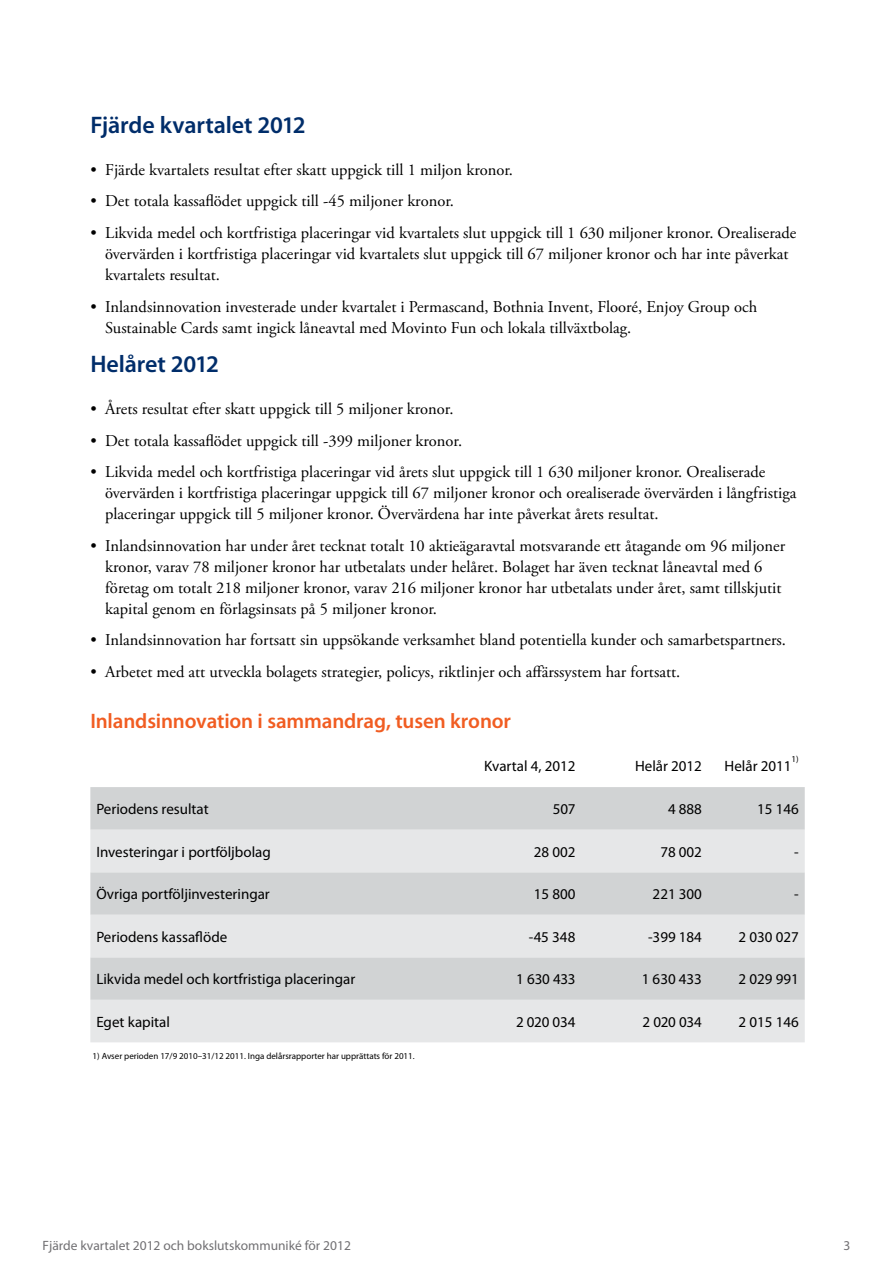
<style>
.page{position:relative;width:893px;height:1263px;background:#fff}
.page>*{position:absolute;margin:0;border:0;box-sizing:border-box;transform-origin:0 0}
.t1{font:600 24px "Myriad Pro";letter-spacing:-.01em;color:#002d6a}
.t2{font:600 21px "Myriad Pro";letter-spacing:-.005em;color:#f15d22}
.t3{font:16.5px/21px "Adobe Garamond Pro";color:#000}
.t4{font:15px "Myriad Pro";color:#000}
.t5{font:15px "Myriad Pro";letter-spacing:-.015em;color:#000}
.t6{font:13.5px "Myriad Pro";color:#717073}
.t7{font:9px "Myriad Pro";color:#000}
</style>
<div class="page">
<div style="left:90px;top:787px;width:715px;height:43px;background:#d1d3d4"></div>
<svg style="left:90px;top:830px;width:715px;height:212px;background:#dddfe0"></svg>
<h1 class="t1" style="left:90px;top:109px;width:217px">Fjärde kvartalet 2012</h1>
<p class="t3" style="left:90px;top:160px;width:424px">• Fjärde kvartalets resultat efter skatt uppgick till 1 miljon kronor.</p>
<p class="t3" style="left:90px;top:191px;width:365px">• Det totala kassaflödet uppgick till -45 miljoner kronor.</p>
<p class="t3" style="left:105px;top:223px;width:693px;text-indent:-15px">• Likvida medel och kortfristiga placeringar vid kvartalets slut uppgick till 1 630 miljoner kronor. Orealiserade övervärden i kortfristiga placeringar vid kvartalets slut uppgick till 67 miljoner kronor och har inte påverkat kvartalets resultat.</p>
<p class="t3" style="left:105px;top:296px;width:653px;text-indent:-15px">• Inlandsinnovation investerade under kvartalet i Permascand, Bothnia Invent, Flooré, Enjoy Group och<br>Sustainable Cards samt ingick låneavtal med Movinto Fun och lokala tillväxtbolag.</p>
<h1 class="t1" style="left:90px;top:349px;width:130px">Helåret 2012</h1>
<p class="t3" style="left:90px;top:399px;width:365px">• Årets resultat efter skatt uppgick till 5 miljoner kronor.</p>
<p class="t3" style="left:90px;top:431px;width:373px">• Det totala kassaflödet uppgick till -399 miljoner kronor.</p>
<p class="t3" style="left:105px;top:462px;width:693px;text-indent:-15px">• Likvida medel och kortfristiga placeringar vid årets slut uppgick till 1 630 miljoner kronor. Orealiserade övervärden i kortfristiga placeringar uppgick till 67 miljoner kronor och orealiserade övervärden i långfristiga placeringar uppgick till 5 miljoner kronor. Övervärdena har inte påverkat årets resultat.</p>
<p class="t3" style="left:105px;top:536px;width:681px;text-indent:-15px">• Inlandsinnovation har under året tecknat totalt 10 aktieägaravtal motsvarande ett åtagande om 96 miljoner kronor, varav 78 miljoner kronor har utbetalats under helåret. Bolaget har även tecknat låneavtal med 6 företag om totalt 218 miljoner kronor, varav 216 miljoner kronor har utbetalats under året, samt tillskjutit kapital genom en förlagsinsats på 5 miljoner kronor.</p>
<p class="t3" style="left:90px;top:630px;width:697px">• Inlandsinnovation har fortsatt sin uppsökande verksamhet bland potentiella kunder och samarbetspartners.</p>
<p class="t3" style="left:90px;top:662px;width:591px">• Arbetet med att utveckla bolagets strategier, policys, riktlinjer och affärssystem har fortsatt.</p>
<p class="t2" style="left:90px;top:708px;width:422px">Inlandsinnovation i sammandrag, tusen kronor</p>
<p class="t4" style="left:484px;top:757px;width:93px">Kvartal 4, 2012</p>
<p class="t4" style="left:635px;top:757px;width:68px">Helår 2012</p>
<p class="t4" style="left:725px;top:757px;width:68px">Helår 2011</p>
<p class="t7" style="left:792px;top:754px;width:9px">1)</p>
<p class="t4" style="left:96px;top:800px;width:114px">Periodens resultat</p>
<p class="t5" style="left:553px;top:800px;width:24px">507</p>
<p class="t4" style="left:668px;top:800px;width:35px">4 888</p>
<p class="t4" style="left:757px;top:800px;width:43px">15 146</p>
<p class="t4" style="left:96px;top:842px;width:176px">Investeringar i portföljbolag</p>
<p class="t4" style="left:534px;top:842px;width:43px">28 002</p>
<p class="t4" style="left:660px;top:842px;width:43px">78 002</p>
<p class="t4" style="left:794px;top:842px;width:6px">-</p>
<p class="t4" style="left:96px;top:885px;width:175px">Övriga portföljinvesteringar</p>
<p class="t4" style="left:534px;top:885px;width:43px">15 800</p>
<p class="t4" style="left:653px;top:885px;width:51px">221 300</p>
<p class="t4" style="left:794px;top:885px;width:6px">-</p>
<p class="t4" style="left:96px;top:927px;width:132px">Periodens kassaflöde</p>
<p class="t5" style="left:529px;top:927px;width:48px">-45 348</p>
<p class="t4" style="left:648px;top:927px;width:55px">-399 184</p>
<p class="t4" style="left:738px;top:927px;width:62px">2 030 027</p>
<p class="t4" style="left:96px;top:970px;width:260px">Likvida medel och kortfristiga placeringar</p>
<p class="t5" style="left:516px;top:970px;width:61px">1 630 433</p>
<p class="t4" style="left:642px;top:970px;width:62px">1 630 433</p>
<p class="t4" style="left:738px;top:970px;width:62px">2 029 991</p>
<p class="t4" style="left:96px;top:1012px;width:75px">Eget kapital</p>
<p class="t5" style="left:516px;top:1012px;width:61px">2 020 034</p>
<p class="t5" style="left:642px;top:1012px;width:61px">2 020 034</p>
<p class="t4" style="left:738px;top:1012px;width:62px">2 015 146</p>
<p class="t7" style="left:93px;top:1050px;width:324px">1) Avser perioden 17/9 2010–31/12 2011. Inga delårsrapporter har upprättats för 2011.</p>
<p class="t6" style="left:43px;top:1237px;width:310px">Fjärde kvartalet 2012 och bokslutskommuniké för 2012</p>
<p class="t6" style="left:843px;top:1237px;width:8px">3</p>
</div>
